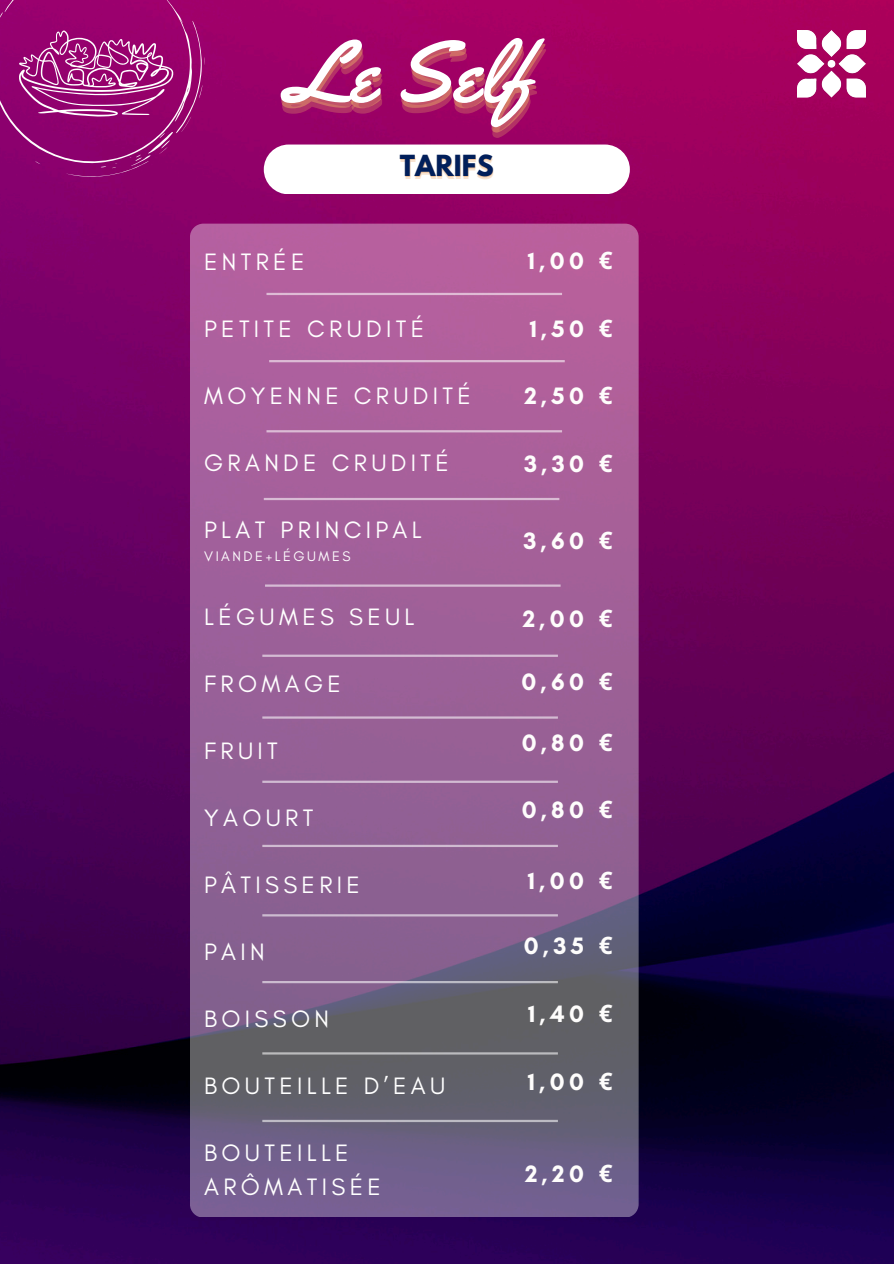
<style>
.page{position:relative;width:894px;height:1264px;background:#fff}
.page>*{position:absolute;margin:0;border:0;box-sizing:border-box;transform-origin:0 0}
.t1{font:86.4px "Yellowtail";color:#fff}
.t2{font:700 25.8px "League Spartan";color:#011f5b}
.t3{font:24.15px/33.5px "Glacial Indifference";letter-spacing:.18em;color:#fff}
.t4{font:700 24.15px "Glacial Indifference";letter-spacing:.18em;color:#fefdfc}
.t5{font:14.1px "Glacial Indifference";letter-spacing:.18em;color:#fff}
.s1{color:rgb(232 165 104/.3)}
.s2{font-family:"Noto Sans"}
</style>
<div class="page">
<img style="left:0;top:0;width:893px;height:1263px">
<div style="left:264px;top:144px;width:365px;height:50px;background:#fff;border-radius:25px"></div>
<svg style="left:190px;top:224px;width:448px;height:993px"></svg>
<svg style="left:0;top:0;width:205px;height:179px"></svg>
<hr style="left:266px;top:293px;width:296px;height:2px;background:#fff">
<hr style="left:269px;top:360px;width:295px;height:2px;background:#fff">
<hr style="left:266px;top:430px;width:296px;height:2px;background:#fff">
<hr style="left:264px;top:498px;width:295px;height:2px;background:#fff">
<hr style="left:265px;top:584px;width:295px;height:2px;background:#fff">
<hr style="left:262px;top:654px;width:295px;height:3px;background:#fff">
<hr style="left:262px;top:716px;width:295px;height:2px;background:#fff">
<hr style="left:262px;top:780px;width:295px;height:3px;background:#fff">
<hr style="left:262px;top:844px;width:295px;height:3px;background:#fff">
<hr style="left:262px;top:914px;width:295px;height:2px;background:#fff">
<hr style="left:262px;top:981px;width:295px;height:2px;background:#fff">
<hr style="left:262px;top:1052px;width:295px;height:2px;background:#fff">
<hr style="left:262px;top:1119px;width:295px;height:3px;background:#fff">
<img style="left:797px;top:30px;width:68px;height:68px">
<h2 class="t1" style="left:287px;top:17px;width:249px">L<span class="s1">L</span> e<span class="s1">e</span> S<span class="s1">S</span> e<span class="s1">e</span> l<span class="s1">l</span>f<span class="s1">f</span></h2>
<h2 class="t2" style="left:400px;top:152px;width:96px">T<span class="s1">T</span> A<span class="s1">A</span> R<span class="s1">R</span> I<span class="s1">I</span> F<span class="s1">F</span> S<span class="s1">S</span></h2>
<p class="t3" style="left:204px;top:245px;width:102px">ENTRÉE</p>
<p class="t3" style="left:204px;top:312px;width:222px">PETITE CRUDITÉ</p>
<h1 class="t3" style="left:204px;top:379px;width:268px">MOYENNE CRUDITÉ</h1>
<h2 class="t3" style="left:204px;top:446px;width:246px">GRANDE CRUDITÉ</h2>
<h3 class="t3" style="left:204px;top:513px;width:219px">PLAT PRINCIPAL</h3>
<h3 class="t5" style="left:204px;top:548px;width:148px">VIANDE+LÉGUMES</h3>
<h3 class="t3" style="left:204px;top:599px;width:212px">LÉGUMES SEUL</h3>
<h3 class="t3" style="left:204px;top:666px;width:138px">FROMAGE</h3>
<p class="t3" style="left:204px;top:733px;width:75px">FRUIT</p>
<p class="t3" style="left:204px;top:800px;width:111px">YAOURT</p>
<h3 class="t3" style="left:204px;top:868px;width:157px">PÂTISSERIE</h3>
<h3 class="t3" style="left:204px;top:935px;width:62px">PAIN</h3>
<h3 class="t3" style="left:204px;top:1002px;width:126px">BOISSON</h3>
<h3 class="t3" style="left:204px;top:1069px;width:243px">BOUTEILLE D’EAU</h3>
<h3 class="t3" style="left:204px;top:1136px;width:178px">BOUTEILLE<br>ARÔMATISÉE</h3>
<h3 class="t4" style="left:528px;top:246px;width:86px">1,00 <span class="s2">€</span></h3>
<h3 class="t4" style="left:529px;top:313px;width:84px">1,50 <span class="s2">€</span></h3>
<h3 class="t4" style="left:524px;top:381px;width:90px">2,50 <span class="s2">€</span></h3>
<h3 class="t4" style="left:524px;top:448px;width:90px">3,30 <span class="s2">€</span></h3>
<h2 class="t4" style="left:523px;top:526px;width:91px">3,60 <span class="s2">€</span></h2>
<h2 class="t4" style="left:522px;top:604px;width:91px">2,00 <span class="s2">€</span></h2>
<h2 class="t4" style="left:521px;top:667px;width:92px">0,60 <span class="s2">€</span></h2>
<h2 class="t4" style="left:521px;top:727px;width:92px">0,80 <span class="s2">€</span></h2>
<h2 class="t4" style="left:521px;top:795px;width:92px">0,80 <span class="s2">€</span></h2>
<h2 class="t4" style="left:528px;top:866px;width:86px">1,00 <span class="s2">€</span></h2>
<h2 class="t4" style="left:523px;top:931px;width:90px">0,35 <span class="s2">€</span></h2>
<h2 class="t4" style="left:528px;top:999px;width:86px">1,40 <span class="s2">€</span></h2>
<h2 class="t4" style="left:528px;top:1066px;width:86px">1,00 <span class="s2">€</span></h2>
<h2 class="t4" style="left:525px;top:1158px;width:89px">2,20 <span class="s2">€</span></h2>
</div>
